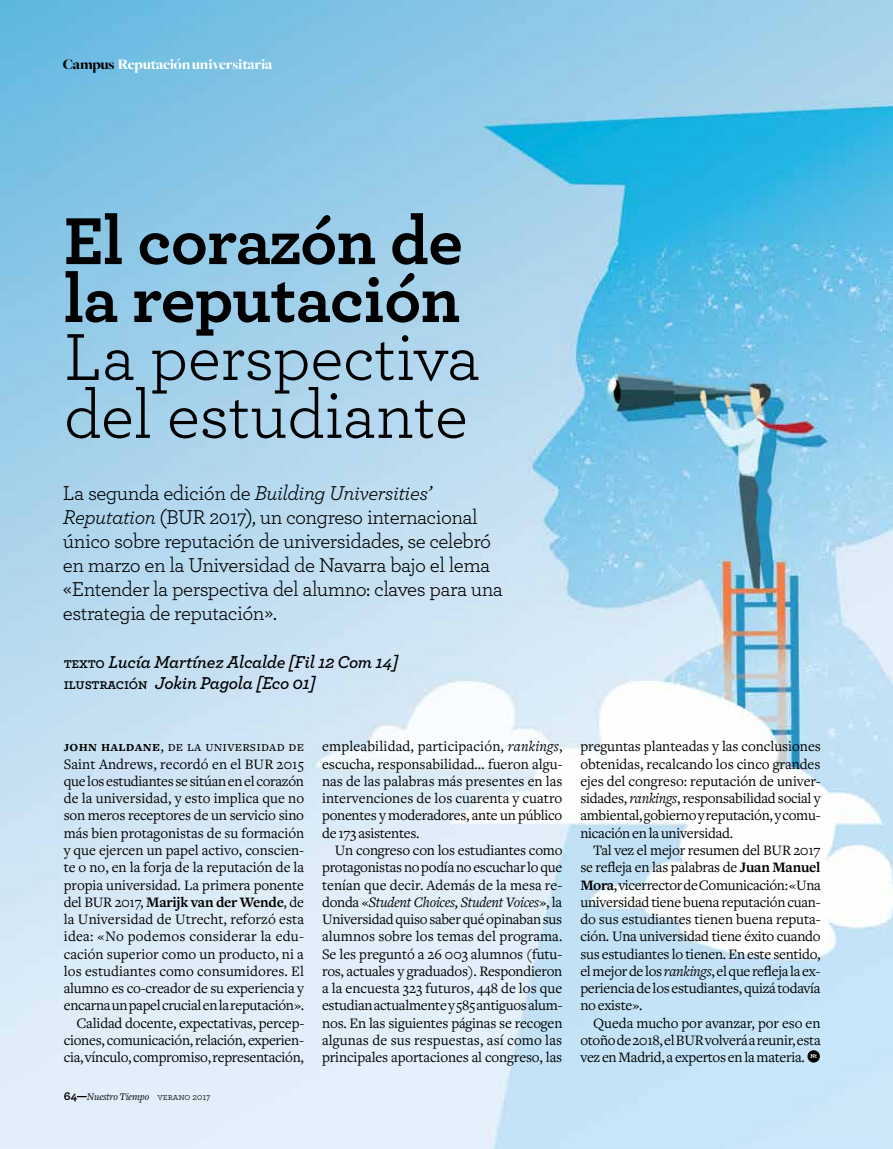
<style>
.page{position:relative;width:893px;height:1149px;background:#fff}
.page>*{position:absolute;margin:0;border:0;box-sizing:border-box;transform-origin:0 0}
.t1{font:69.45px/57.9px "Archer";letter-spacing:-.01em;color:#000}
.t2{font:700 69.45px/57.9px "Archer";letter-spacing:-.015em;color:#000}
.t3{font:21px/24px "Archer";letter-spacing:-.025em;color:#000}
.t4{font:italic 600 18px/21px "Archer";letter-spacing:-.02em;color:#000}
.t5{font:15px/17.2px "Freight Text";letter-spacing:-.015em;color:#000;text-align:justify}
.t6{font:900 15px "Freight Big";letter-spacing:-.01em;color:#fff}
.t7{font:15px "Freight Text Book SC";letter-spacing:.015em;color:#000}
.t8{font:italic 10.5px "Freight Text";letter-spacing:-.01em;color:#000}
.t9{font:700 6px "Archer";color:#fff}
.s1{color:#000}
.s2{font-style:italic}
.s3{font-family:"Archer Semibold SC";font-weight:400;font-style:normal;font-size:15px}
.s4{font-family:"Freight Text Bold SC"}
.s5{font-weight:700}
.s6{font-family:"Archer";font-weight:700;font-style:normal;font-size:12px}
.s7{font-family:"Archer Book SC";font-style:normal;font-size:9.75px}
.s8{font-family:"Archer";font-style:normal;font-size:9.75px}
</style>
<div class="page">
<img style="left:0;top:0;width:893px;height:1148px">
<div style="left:808px;top:1050px;width:11px;height:11px;background:#000;border-radius:50%"></div>
<div style="left:808px;top:1050px;width:11px;height:11px;border:1px solid #000;border-radius:50%"></div>
<p class="t6" style="left:63px;top:57px;width:211px"><span class="s1">Campus</span> Reputación universitaria</p>
<h1 class="t2" style="left:64px;top:210px;width:401px">El corazón de la reputación</h1>
<h1 class="t1" style="left:64px;top:326px;width:418px">La perspectiva del estudiante</h1>
<p class="t3" style="left:63px;top:480px;width:442px">La segunda edición de <span class="s2">Building Universities’ Reputation</span> (BUR 2017), un congreso internacional único sobre reputación de universidades, se celebró en marzo en la Universidad de Navarra bajo el lema «Entender la perspectiva del alumno: claves para una estrategia de reputación».</p>
<p class="t4" style="left:64px;top:650px;width:336px"><span class="s3">texto</span> Lucía Martínez Alcalde [Fil 12 Com 14] <span class="s3">ilustración</span> Jokin Pagola [Eco 01]</p>
<p class="t7" style="left:64px;top:738px;width:242px"><span class="s4">john haldane</span>, de la universidad de</p>
<p class="t5" style="left:64px;top:755px;width:242px;text-align:right">Saint Andrews, recordó en el BUR 2015 que los estudiantes se sitúan en el corazón de la universidad, y esto implica que no son meros receptores de un servicio sino más bien protagonistas de su formación y que ejercen un papel activo, conscien&shy;te o no, en la forja de la reputación de la propia universidad. La primera ponente del BUR 2017, <span class="s5">Marijk van der Wende</span>, de la Universidad de Utrecht, reforzó esta idea: «No podemos considerar la edu&shy;cación superior como un producto, ni a los estudiantes como consumidores. El alumno es co-creador de su experiencia y encarna un papel crucial en la reputación».<br>Calidad docente, expectativas, percep&shy;ciones, comunicación, relación, experien&shy;cia, vínculo, compromiso, representación,</p>
<p class="t8" style="left:64px;top:1090px;width:148px"><span class="s6">64—</span>Nuestro Tiempo <span class="s7">verano</span> <span class="s8">2017</span></p>
<p class="t5" style="left:322px;top:738px;width:242px">empleabilidad, participación, <span class="s2">rankings</span>, escucha, responsabilidad… fueron algu&shy;nas de las palabras más presentes en las intervenciones de los cuarenta y cuatro ponentes y moderadores, ante un público de 173 asistentes.</p>
<p class="t5" style="left:322px;top:841px;width:242px;text-indent:13px">Un congreso con los estudiantes como protagonistas no podía no escuchar lo que tenían que decir. Además de la mesa re&shy;donda «<span class="s2">Student Choices, Student Voices</span>», la Universidad quiso saber qué opinaban sus alumnos sobre los temas del programa.<br>Se les preguntó a 26 003 alumnos (futu&shy;ros, actuales y graduados). Respondieron a la encuesta 323 futuros, 448 de los que estudian actualmente y 585 antiguos alum&shy;nos. En las siguientes páginas se recogen algunas de sus respuestas, así como las principales aportaciones al congreso, las</p>
<p class="t5" style="left:580px;top:738px;width:242px">preguntas planteadas y las conclusiones obtenidas, recalcando los cinco grandes ejes del congreso: reputación de univer&shy;sidades, <span class="s2">rankings</span>, responsabilidad social y ambiental, gobierno y reputación, y comu&shy;nicación en la universidad.</p>
<p class="t5" style="left:580px;top:841px;width:242px;text-indent:13px">Tal vez el mejor resumen del BUR 2017 se refleja en las palabras de <span class="s5">Juan Manuel Mora</span>, vicerrector de Comunicación: «Una universidad tiene buena reputación cuan&shy;do sus estudiantes tienen buena reputa&shy;ción. Una universidad tiene éxito cuando sus estudiantes lo tienen. En este sentido, el mejor de los <span class="s2">rankings</span>, el que refleja la ex&shy;periencia de los estudiantes, quizá todavía no existe».</p>
<p class="t5" style="left:580px;top:1014px;width:242px;text-indent:13px">Queda mucho por avanzar, por eso en otoño de 2018, el BUR volverá a reunir, esta vez en Madrid, a expertos en la materia.</p>
<p class="t9" style="left:810px;top:1052px;width:8px">Nt</p>
</div>
